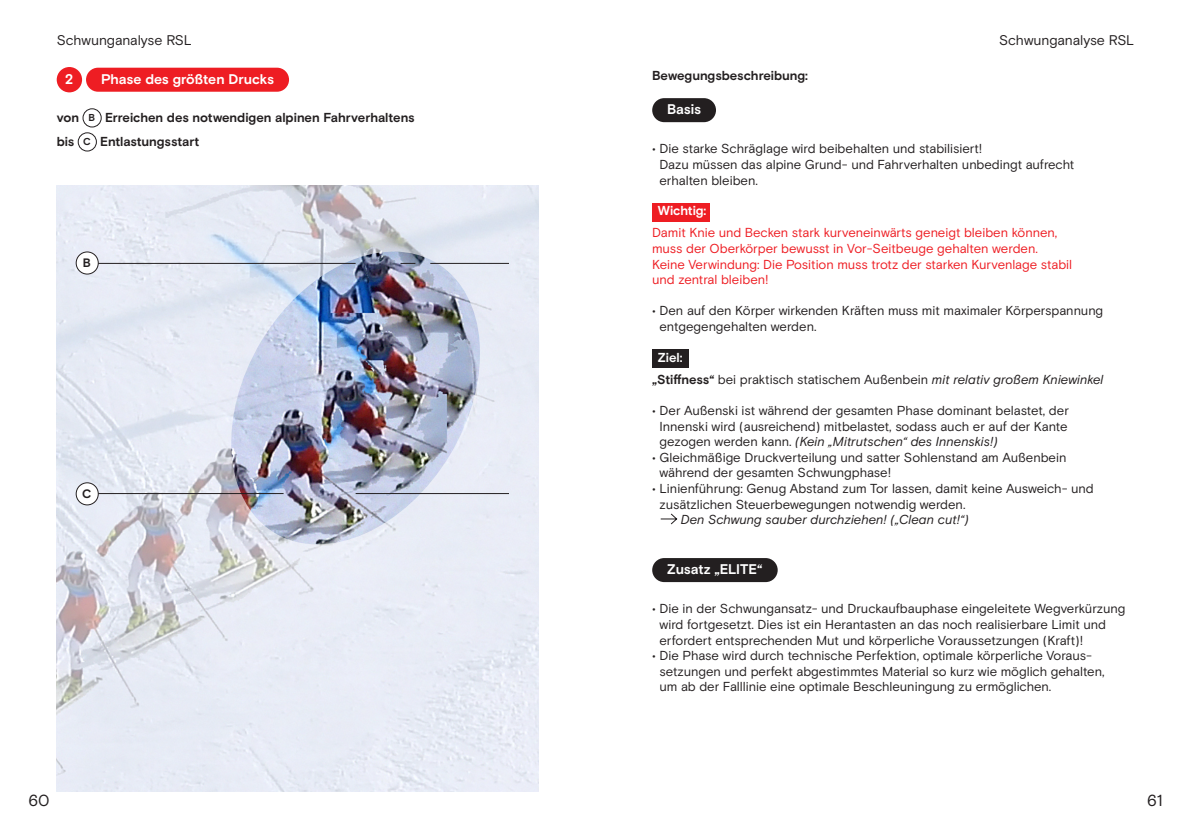
<style>
.page{position:relative;width:1191px;height:840px;background:#fff}
.page>*{position:absolute;margin:0;border:0;box-sizing:border-box;transform-origin:0 0}
.t1{font:16px "Basis Grotesque Pro";color:#231f20}
.t2{font:700 14px "Basis Grotesque Pro";letter-spacing:-.005em;color:#fff}
.t3{font:14px "Basis Grotesque Pro";letter-spacing:-.01em;color:#231f20}
.t4{font:13px/15.6px "Basis Grotesque Pro";letter-spacing:-.005em;color:#231f20}
.t5{font:13px/15.6px "Basis Grotesque Pro";color:#ee1d23}
.t6{font:700 13px/24px "Basis Grotesque Pro";letter-spacing:-.005em;color:#231f20}
.t7{font:italic 13px "Basis Grotesque Pro";letter-spacing:-.005em;color:#231f20}
.t8{font:700 13px "Basis Grotesque Pro";letter-spacing:-.005em;color:#fff}
.t9{font:700 12.2px "Basis Grotesque Pro";color:#231f20}
.s1{font-size:10px}
.s2{font-weight:700;color:#fff}
.s3{font-weight:700}
.s4{font-style:italic}
</style>
<div class="page">
<img style="left:57px;top:185px;width:482px;height:605px">
<div style="left:83px;top:108px;width:18px;height:19px;border:1px solid #231f20;border-radius:50%"></div>
<div style="left:78px;top:132px;width:19px;height:19px;border:1px solid #231f20;border-radius:50%"></div>
<div style="left:86px;top:68px;width:203px;height:24px;background:#ee1d23;border-radius:12px"></div>
<div style="left:57px;top:67px;width:25px;height:25px;background:#ee1d23;border-radius:50%"></div>
<div style="left:652px;top:98px;width:64px;height:24px;background:#231f20;border-radius:12px"></div>
<div style="left:652px;top:203px;width:58px;height:18px;background:#ee1d23"></div>
<div style="left:652px;top:349px;width:37px;height:19px;background:#231f20"></div>
<svg style="left:660px;top:513px;width:17px;height:11px"></svg>
<div style="left:652px;top:557px;width:125px;height:24px;background:#231f20;border-radius:12px"></div>
<img style="left:216px;top:251px;width:279px;height:313px">
<hr style="left:87px;top:263px;width:269px;height:1px;background:#231f20">
<hr style="left:87px;top:493px;width:196px;height:1px;background:#231f20">
<hr style="left:356px;top:493px;width:153px;height:1px;background:#231f20">
<svg style="left:400px;top:263px;width:15px;height:1px"></svg>
<hr style="left:430px;top:263px;width:79px;height:1px;background:#231f20">
<div style="left:76px;top:252px;width:22px;height:22px;background:#fff;border-radius:50%"></div>
<div style="left:76px;top:251px;width:23px;height:23px;border:1px solid #231f20;border-radius:50%"></div>
<div style="left:76px;top:482px;width:22px;height:22px;background:#fff;border-radius:50%"></div>
<div style="left:76px;top:482px;width:23px;height:23px;border:1px solid #231f20;border-radius:50%"></div>
<p class="t3" style="left:57px;top:32px;width:137px">Schwunganalyse RSL</p>
<p class="t2" style="left:65px;top:71px;width:10px">2</p>
<p class="t2" style="left:101px;top:71px;width:174px">Phase des größten Drucks</p>
<p class="t6" style="left:57px;top:106px;width:359px">von <span class="s1">B</span> Erreichen des notwendigen alpinen Fahrverhaltens bis <span class="s1">C</span> Entlastungsstart</p>
<p class="t9" style="left:83px;top:255px;width:10px">B</p>
<p class="t9" style="left:82px;top:486px;width:11px">C</p>
<p class="t3" style="left:999px;top:32px;width:137px">Schwunganalyse RSL</p>
<p class="t6" style="left:652px;top:64px;width:157px">Bewegungsbeschreibung:</p>
<p class="t2" style="left:667px;top:101px;width:35px">Basis</p>
<p class="t4" style="left:659px;top:141px;width:416px;text-indent:-7px">• Die starke Schräglage wird beibehalten und stabilisiert!<br>Dazu müssen das alpine Grund- und Fahrverhalten unbedingt aufrecht erhalten bleiben.</p>
<p class="t8" style="left:658px;top:203px;width:50px">Wichtig:</p>
<p class="t5" style="left:652px;top:225px;width:421px">Damit Knie und Becken stark kurveneinwärts geneigt bleiben können, muss der Oberkörper bewusst in Vor-Seitbeuge gehalten werden.<br>Keine Verwindung: Die Position muss trotz der starken Kurvenlage stabil und zentral bleiben!</p>
<p class="t4" style="left:659px;top:303px;width:445px;text-indent:-7px">• Den auf den Körper wirkenden Kräften muss mit maximaler Körperspannung entgegengehalten werden.</p>
<p class="t4" style="left:652px;top:346px;width:453px;line-height:21.8px;text-indent:6px"><span class="s2">Ziel:<br></span><span class="s3">„Stiffness“</span> bei praktisch statischem Außenbein <span class="s4">mit relativ großem Kniewinkel</span></p>
<p class="t4" style="left:659px;top:402px;width:411px;text-align:justify;text-indent:-7px">• Der Außenski ist während der gesamten Phase dominant belastet, der Innenski wird (ausreichend) mitbelastet, sodass auch er auf der Kante gezogen werden kann. <span class="s4">(Kein „Mitrutschen“ des Innenskis!)</span></p>
<p class="t4" style="left:659px;top:449px;width:408px;text-indent:-7px">• Gleichmäßige Druckverteilung und satter Sohlenstand am Außenbein während der gesamten Schwungphase!</p>
<p class="t4" style="left:659px;top:480px;width:436px;text-indent:-7px">• Linienführung: Genug Abstand zum Tor lassen, damit keine Ausweich- und zusätzlichen Steuerbewegungen notwendig werden.</p>
<p class="t7" style="left:680px;top:511px;width:290px">Den Schwung sauber durchziehen! („Clean cut!“)</p>
<p class="t2" style="left:667px;top:560px;width:97px">Zusatz „ELITE“</p>
<p class="t4" style="left:659px;top:601px;width:467px;text-indent:-7px">• Die in der Schwungansatz- und Druckaufbauphase eingeleitete Wegverkürzung wird fortgesetzt. Dies ist ein Herantasten an das noch realisierbare Limit und erfordert entsprechenden Mut und körperliche Voraussetzungen (Kraft)!</p>
<p class="t4" style="left:659px;top:647px;width:446px;text-indent:-7px">• Die Phase wird durch technische Perfektion, optimale körperliche Voraus&shy;setzungen und perfekt abgestimmtes Material so kurz wie möglich gehalten, um ab der Falllinie eine optimale Beschleuningung zu ermöglichen.</p>
<p class="t1" style="left:28px;top:790px;width:23px">60</p>
<p class="t1" style="left:1147px;top:790px;width:17px">61</p>
</div>
